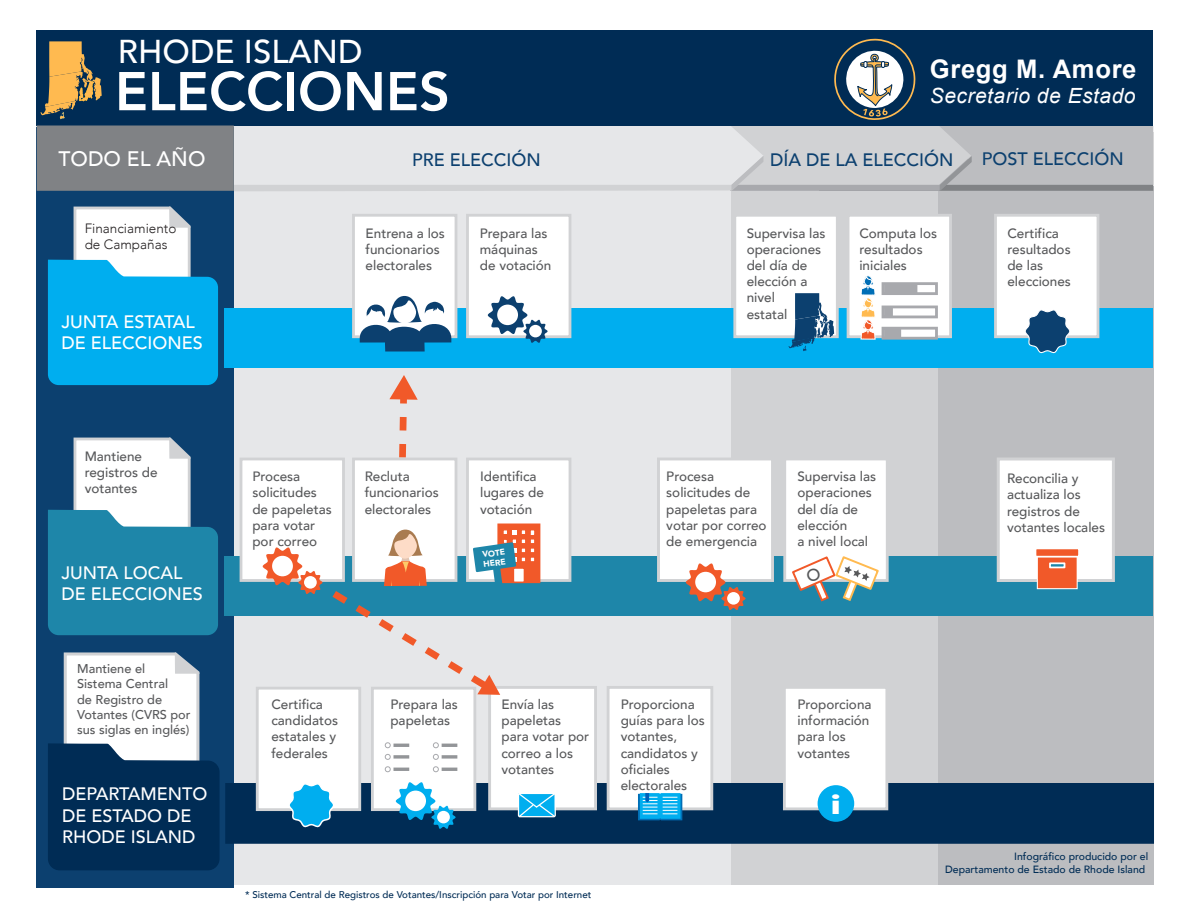
<style>
.page{position:relative;width:1188px;height:918px;background:#fff}
.page>*{position:absolute;margin:0;border:0;box-sizing:border-box;transform-origin:0 0}
.t1{font:800 54px "Avenir";color:#fff}
.t2{font:500 33px "Avenir";color:#fff}
.t3{font:900 27.45px "Avenir";color:#fff;scale:1.49 1}
.t4{font:700 25.65px "Arial";letter-spacing:.025em;color:#fff}
.t5{font:italic 21px "Arial";letter-spacing:.025em;color:#fff}
.t6{font:500 21px "Avenir";color:#fff}
.t7{font:500 18px/21.6px "Avenir";color:#fff}
.t8{font:500 18px "Avenir";color:#0c406f}
.t9{font:500 13.5px/16.2px "Avenir";color:#57585a}
.t10{font:300 13.5px/16.2px "Avenir";color:#231f20}
.t11{font:500 12.75px/15.3px "Avenir";color:#57585a}
.t12{font:500 10.5px/12.6px "Avenir";color:#002c55;text-align:right}
.t13{font:500 9.75px "Avenir";color:#002c55}
.t14{font:900 8.4px/10.1px "Avenir";color:#fff}
</style>
<div class="page">
<div style="left:37px;top:30px;width:1116px;height:95px;background:#002c55"></div>
<div style="left:723px;top:187px;width:216px;height:698px;background:#d1d2d4"></div>
<div style="left:938px;top:187px;width:215px;height:698px;background:#bcbdc0"></div>
<div style="left:106px;top:187px;width:625px;height:698px;background:#e6e7e9"></div>
<svg style="left:389px;top:375px;width:29px;height:83px"></svg>
<div style="left:36px;top:127px;width:198px;height:761px;background:#0c406f"></div>
<svg style="left:48px;top:206px;width:170px;height:179px;background:#3db3e2"></svg>
<svg style="left:48px;top:652px;width:172px;height:218px;background:#5c7993"></svg>
<svg style="left:48px;top:437px;width:170px;height:198px;background:#5a9db8"></svg>
<div style="left:225px;top:783px;width:929px;height:61px;background:#002c55;border:2px solid #002c55"></div>
<div style="left:224px;top:308px;width:929px;height:60px;background:#00aeef"></div>
<div style="left:224px;top:557px;width:929px;height:59px;background:#1e86a9"></div>
<div style="left:783px;top:458px;width:106px;height:124px;background:#fff;border:3px solid #d1d2d4"></div>
<div style="left:997px;top:458px;width:118px;height:124px;background:#fff;border:3px solid #d1d2d4"></div>
<div style="left:783px;top:686px;width:105px;height:124px;background:#fff;border:3px solid #d1d2d4"></div>
<div style="left:607px;top:686px;width:106px;height:124px;background:#fff;border:3px solid #d1d2d4"></div>
<div style="left:488px;top:686px;width:109px;height:124px;background:#fff;border:3px solid #d1d2d4"></div>
<div style="left:466px;top:458px;width:105px;height:124px;background:#fff;border:3px solid #d1d2d4"></div>
<div style="left:352px;top:458px;width:105px;height:124px;background:#fff;border:3px solid #d1d2d4"></div>
<div style="left:352px;top:214px;width:105px;height:124px;background:#fff;border:3px solid #d1d2d4"></div>
<div style="left:466px;top:214px;width:105px;height:124px;background:#fff;border:3px solid #d1d2d4"></div>
<div style="left:733px;top:214px;width:106px;height:124px;background:#fff;border:3px solid #d1d2d4"></div>
<div style="left:847px;top:214px;width:105px;height:124px;background:#fff;border:3px solid #d1d2d4"></div>
<div style="left:994px;top:214px;width:105px;height:124px;background:#fff;border:3px solid #d1d2d4"></div>
<div style="left:240px;top:458px;width:105px;height:124px;background:#fff;border:3px solid #d1d2d4"></div>
<svg style="left:789px;top:293px;width:45px;height:58px"></svg>
<div style="left:657px;top:458px;width:117px;height:124px;background:#fff;border:3px solid #d1d2d4"></div>
<div style="left:499px;top:525px;width:40px;height:57px;background:#f15929"></div>
<div style="left:497px;top:524px;width:43px;height:59px;border:2px solid #f15929"></div>
<div style="left:818px;top:786px;width:35px;height:35px;background:#00aeef;border-radius:50%"></div>
<div style="left:818px;top:785px;width:36px;height:37px;border:2px solid #00aeef;border-radius:50%"></div>
<svg style="left:638px;top:793px;width:44px;height:27px"></svg>
<svg style="left:517px;top:793px;width:39px;height:25px"></svg>
<div style="left:371px;top:687px;width:105px;height:124px;background:#fff;border:3px solid #d1d2d4"></div>
<hr style="left:394px;top:744px;width:15px;height:3px;background:#939598">
<svg style="left:385px;top:742px;width:6px;height:6px"></svg>
<svg style="left:394px;top:755px;width:15px;height:4px"></svg>
<svg style="left:385px;top:754px;width:6px;height:6px"></svg>
<hr style="left:394px;top:768px;width:15px;height:3px;background:#939598">
<svg style="left:385px;top:766px;width:6px;height:6px"></svg>
<hr style="left:442px;top:744px;width:15px;height:3px;background:#939598">
<svg style="left:433px;top:742px;width:6px;height:6px"></svg>
<svg style="left:442px;top:755px;width:15px;height:4px"></svg>
<svg style="left:433px;top:754px;width:6px;height:6px"></svg>
<hr style="left:442px;top:768px;width:15px;height:3px;background:#939598">
<svg style="left:433px;top:766px;width:6px;height:6px"></svg>
<div style="left:256px;top:687px;width:105px;height:124px;background:#fff;border:3px solid #d1d2d4"></div>
<svg style="left:288px;top:784px;width:47px;height:44px"></svg>
<svg style="left:360px;top:296px;width:91px;height:56px"></svg>
<svg style="left:1024px;top:310px;width:47px;height:44px"></svg>
<div style="left:882px;top:306px;width:56px;height:12px;background:#fff;border:3px solid #a8a9ad"></div>
<div style="left:882px;top:327px;width:56px;height:13px;background:#fff;border:3px solid #a8a9ad"></div>
<div style="left:882px;top:282px;width:56px;height:13px;background:#fff;border:3px solid #a8a9ad"></div>
<div style="left:884px;top:283px;width:33px;height:11px;background:#a8a9ad"></div>
<div style="left:884px;top:307px;width:9px;height:10px;background:#a8a9ad"></div>
<div style="left:884px;top:328px;width:17px;height:11px;background:#a8a9ad"></div>
<svg style="left:861px;top:276px;width:14px;height:63px"></svg>
<svg style="left:686px;top:563px;width:60px;height:47px"></svg>
<div style="left:727px;top:592px;width:13px;height:13px;background:#fff;border-radius:50%"></div>
<svg style="left:263px;top:530px;width:272px;height:166px"></svg>
<svg style="left:488px;top:296px;width:60px;height:47px"></svg>
<div style="left:529px;top:325px;width:13px;height:12px;background:#fff;border-radius:50%"></div>
<svg style="left:396px;top:782px;width:60px;height:47px"></svg>
<div style="left:437px;top:811px;width:13px;height:12px;background:#fff;border-radius:50%"></div>
<div style="left:1037px;top:549px;width:40px;height:40px;background:#f15929"></div>
<div style="left:1037px;top:548px;width:41px;height:41px;border:1px solid #fff"></div>
<div style="left:1035px;top:548px;width:44px;height:9px;background:#f15929"></div>
<div style="left:1035px;top:548px;width:45px;height:10px;border:2px solid #fff"></div>
<svg style="left:1049px;top:562px;width:16px;height:6px"></svg>
<svg style="left:37px;top:38px;width:1116px;height:153px"></svg>
<svg style="left:790px;top:556px;width:90px;height:46px"></svg>
<h2 class="t2" style="left:118px;top:23px;width:246px">RHODE ISLAND</h2>
<h1 class="t1" style="left:115px;top:49px;width:336px">ELECCIONES</h1>
<h3 class="t4" style="left:930px;top:52px;width:208px">Gregg M. Amore</h3>
<h3 class="t5" style="left:930px;top:82px;width:207px">Secretario de Estado</h3>
<h3 class="t6" style="left:59px;top:140px;width:148px">TODO EL AÑO</h3>
<p class="t10" style="left:85px;top:220px;width:93px">Financiamiento de Campañas</p>
<h3 class="t7" style="left:61px;top:310px;width:143px">JUNTA ESTATAL<br>DE ELECCIONES</h3>
<h3 class="t8" style="left:412px;top:144px;width:130px">PRE ELECCIÓN</h3>
<h3 class="t8" style="left:770px;top:144px;width:185px">DÍA DE LA ELECCIÓN</h3>
<h3 class="t8" style="left:982px;top:143px;width:143px">POST ELECCIÓN</h3>
<p class="t9" style="left:366px;top:224px;width:81px">Entrena a los funcionarios electorales</p>
<p class="t9" style="left:480px;top:224px;width:73px">Prepara las máquinas de votación</p>
<p class="t9" style="left:747px;top:224px;width:80px">Supervisa las operaciones del día de elección a nivel<br>estatal</p>
<p class="t9" style="left:1007px;top:224px;width:65px">Certifica resultados de las elecciones</p>
<p class="t9" style="left:859px;top:224px;width:79px">Computa los resultados iniciales</p>
<p class="t9" style="left:85px;top:447px;width:75px">Mantiene registros de votantes</p>
<h3 class="t7" style="left:61px;top:561px;width:143px">JUNTA LOCAL<br>DE ELECCIONES</h3>
<p class="t11" style="left:77px;top:660px;width:115px">Mantiene el<br>Sistema Central<br>de Registro de<br>Votantes (CVRS por sus siglas en inglés)</p>
<h3 class="t7" style="left:62px;top:782px;width:147px">DEPARTAMENTO<br>DE ESTADO DE<br>RHODE ISLAND</h3>
<p class="t9" style="left:252px;top:468px;width:81px">Procesa solicitudes de papeletas para votar por correo</p>
<p class="t9" style="left:365px;top:468px;width:76px">Recluta funcionarios electorales</p>
<p class="t9" style="left:480px;top:468px;width:65px">Identifica lugares de votación</p>
<p class="t14" style="left:481px;top:549px;width:25px;rotate:-8deg">VOTE<br>HERE</p>
<p class="t9" style="left:666px;top:468px;width:102px">Procesa solicitudes de papeletas para votar por correo de emergencia</p>
<p class="t9" style="left:797px;top:468px;width:80px">Supervisa las operaciones del día de elección<br>a nivel local</p>
<p class="t9" style="left:271px;top:695px;width:68px">Certifica candidatos estatales y federales</p>
<p class="t9" style="left:390px;top:695px;width:69px">Prepara las papeletas</p>
<p class="t9" style="left:501px;top:695px;width:89px">Envía las papeletas para votar por correo a los votantes</p>
<p class="t9" style="left:621px;top:695px;width:86px">Proporciona guías para los votantes, candidatos y oficiales electorales</p>
<p class="t9" style="left:797px;top:695px;width:76px">Proporciona información para los votantes</p>
<h3 class="t3" style="left:831px;top:781px;width:9px">i</h3>
<p class="t13" style="left:245px;top:886px;width:348px">* Sistema Central de Registros de Votantes/Inscripción para Votar por Internet</p>
<p class="t9" style="left:1007px;top:470px;width:100px">Reconcilia y actualiza los registros de votantes locales</p>
<p class="t12" style="left:945px;top:850px;width:205px">Infográfico producido por el<br>Departamento de Estado de Rhode Island</p>
</div>
